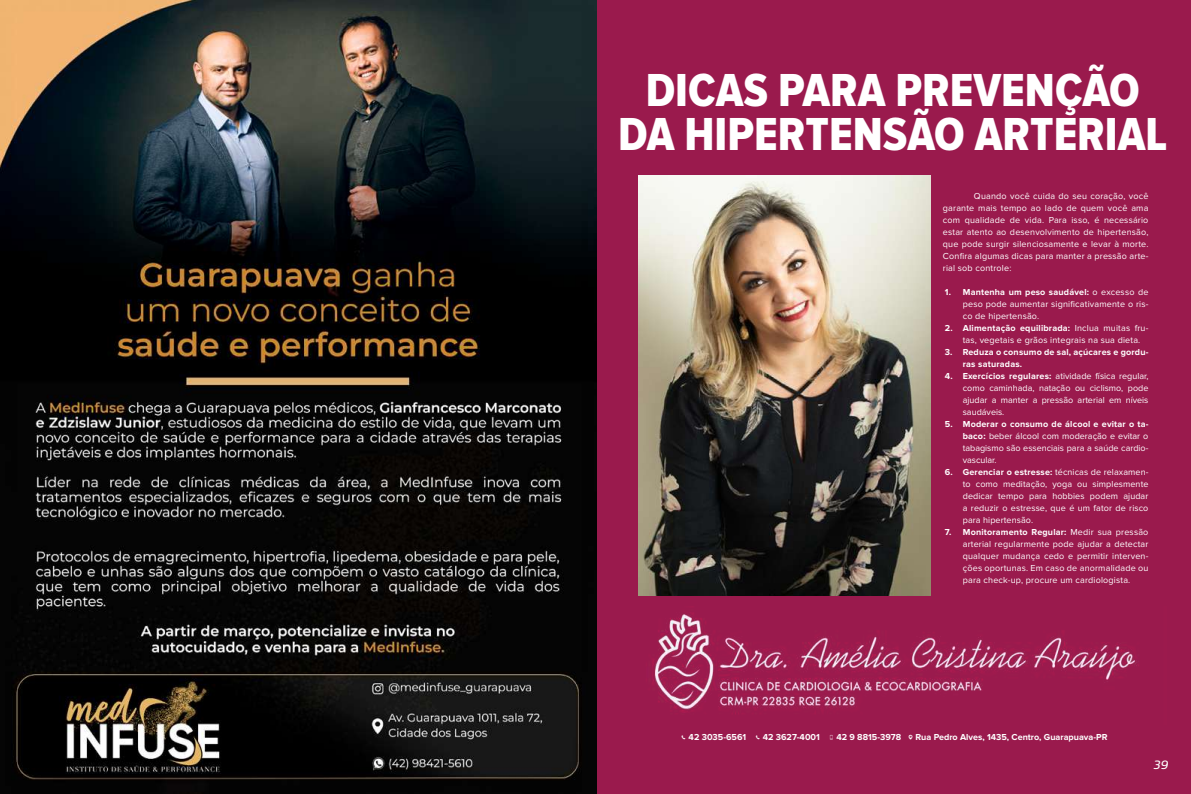
<style>
.page{position:relative;width:1191px;height:794px;background:#fff}
.page>*{position:absolute;margin:0;border:0;box-sizing:border-box;transform-origin:0 0}
.t1{font:48px/43px "Proxima Nova A Cond Extrabld";color:#fff;text-align:center}
.t2{font:italic 12px "Sans Beam Body";color:#fff}
.t3{font:9px/12px "Proxima Nova";letter-spacing:.02em;color:#fff;text-align:justify}
.t4{font:700 9px "Proxima Nova";color:#fff}
.t5{font:700 9px/12px "Proxima Nova";letter-spacing:.02em;color:#fff}
.s1{font-weight:700}
.s2{font-family:"Social Media Circled";font-weight:400}
</style>
<div class="page">
<div style="left:596px;top:0;width:595px;height:794px;background:#9a1a4d"></div>
<img style="left:638px;top:176px;width:293px;height:420px">
<img style="left:652px;top:613px;width:487px;height:101px">
<img style="left:0;top:0;width:596px;height:794px">
<h1 class="t1" style="left:618px;top:68px;width:550px">DICAS PARA PREVENÇÃO<br>DA HIPERTENSÃO ARTERIAL</h1>
<p class="t3" style="left:943px;top:190px;width:207px;text-indent:31px">Quando você cuida do seu coração, você garante mais tempo ao lado de quem você ama com qualidade de vida. Para isso, é necessário estar atento ao desenvolvimento de hipertensão, que pode surgir silenciosamente e levar à morte.<br>Confira algumas dicas para manter a pressão arte&shy;rial sob controle:</p>
<p class="t3" style="left:962px;top:286px;width:187px;text-indent:-18px"><span class="s1">1. Mantenha um peso saudável:</span> o excesso de peso pode aumentar significativamente o ris&shy;co de hipertensão.</p>
<p class="t3" style="left:962px;top:322px;width:187px;text-indent:-18px"><span class="s1">2. Alimentação equilibrada:</span> Inclua muitas fru&shy;tas, vegetais e grãos integrais na sua dieta.</p>
<p class="t5" style="left:962px;top:346px;width:187px;text-indent:-18px">3. Reduza o consumo de sal, açúcares e gordu&shy;ras saturadas.</p>
<p class="t3" style="left:962px;top:370px;width:187px;text-indent:-18px"><span class="s1">4. Exercícios regulares:</span> atividade física regular, como caminhada, natação ou ciclismo, pode ajudar a manter a pressão arterial em níveis saudáveis.</p>
<p class="t3" style="left:962px;top:418px;width:187px;text-indent:-18px"><span class="s1">5. Moderar o consumo de álcool e evitar o ta&shy;baco:</span> beber álcool com moderação e evitar o tabagismo são essenciais para a saúde cardio&shy;vascular.</p>
<p class="t3" style="left:962px;top:466px;width:187px;text-indent:-18px"><span class="s1">6. Gerenciar o estresse:</span> técnicas de relaxamen&shy;to como meditação, yoga ou simplesmente dedicar tempo para hobbies podem ajudar a reduzir o estresse, que é um fator de risco para hipertensão.</p>
<p class="t3" style="left:962px;top:526px;width:187px;text-indent:-18px"><span class="s1">7. Monitoramento Regular:</span> Medir sua pressão arterial regularmente pode ajudar a detectar qualquer mudança cedo e permitir interven&shy;ções oportunas. Em caso de anormalidade ou para check-up, procure um cardiologista.</p>
<p class="t4" style="left:679px;top:731px;width:430px"><span class="s2">¼</span>42 3035-6561 <span class="s2">¼</span>42 3627-4001 <span class="s2">ï</span>42 9 8815-3978 <span class="s2">¾</span>Rua Pedro Alves, 1435, Centro, Guarapuava-PR</p>
<h2 class="t2" style="left:1154px;top:756px;width:16px">39</h2>
</div>
